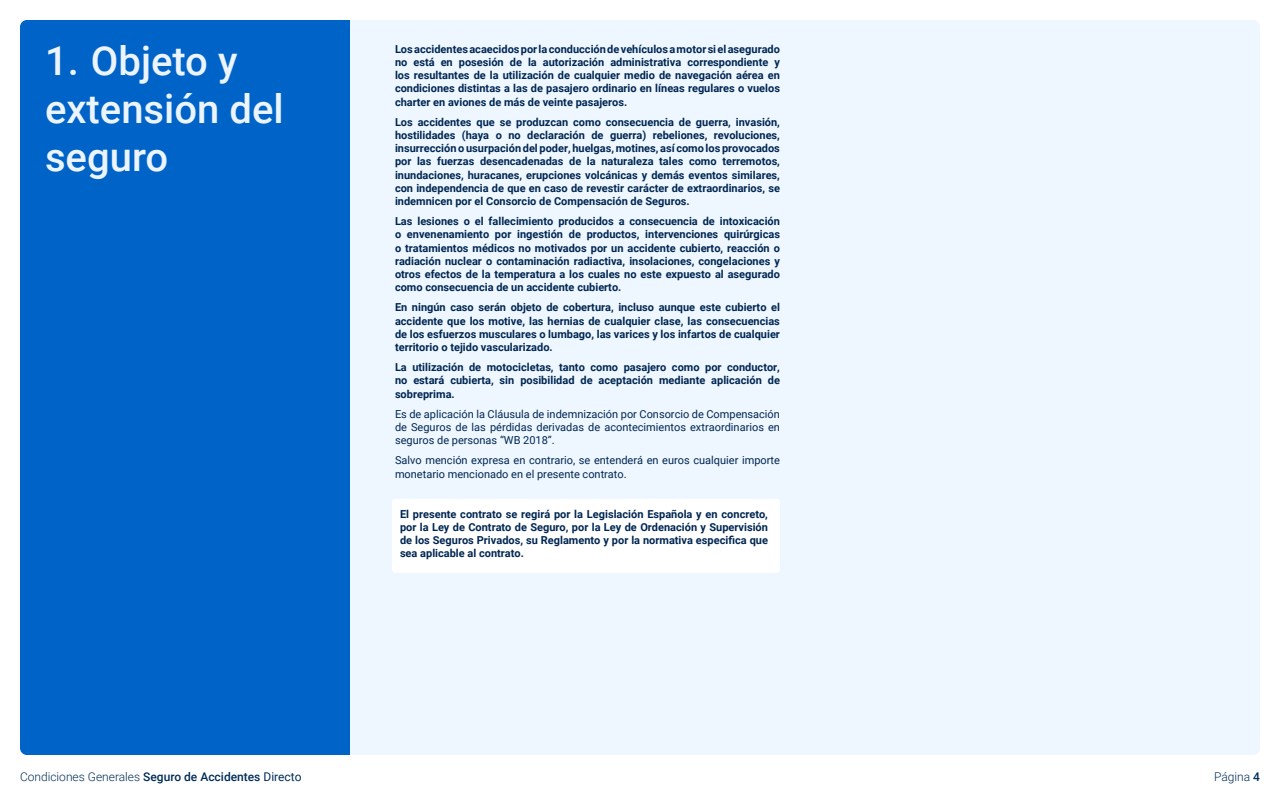
<style>
.page{position:relative;width:1280px;height:800px;background:#fff}
.page>*{position:absolute;margin:0;border:0;box-sizing:border-box;transform-origin:0 0}
.t1{font:500 40px/48px "Roboto";color:#ebf4ff}
.t2{font:300 12px "Roboto";color:#002c57}
.t3{font:700 11px/13.2px "Roboto";color:#002652;text-align:justify}
.t4{font:11px/13.2px "Roboto";color:#002652;text-align:justify}
.s1{font-weight:500}
.s2{font-weight:400}
</style>
<div class="page">
<div style="left:20px;top:20px;width:1240px;height:735px;background:#eef7ff;border-radius:7px"></div>
<div style="left:20px;top:20px;width:330px;height:735px;background:#0063c7"></div>
<div style="left:392px;top:499px;width:388px;height:74px;background:#fff;border-radius:3px"></div>
<h1 class="t1" style="left:45px;top:35px;width:240px">1. Objeto y extensión del seguro</h1>
<p class="t3" style="left:395px;top:42px;width:387px">Los accidentes acaecidos por la conducción de vehículos a motor si el asegurado no está en posesión de la autorización administrativa correspondiente y los resultantes de la utilización de cualquier medio de navegación aérea en condiciones distintas a las de pasajero ordinario en líneas regulares o vuelos charter en aviones de más de veinte pasajeros.</p>
<p class="t3" style="left:395px;top:115px;width:387px">Los accidentes que se produzcan como consecuencia de guerra, invasión, hostilidades (haya o no declaración de guerra) rebeliones, revoluciones, insurrección o usurpación del poder, huelgas, motines, así como los provocados por las fuerzas desencadenadas de la naturaleza tales como terremotos, inundaciones, huracanes, erupciones volcánicas y demás eventos similares, con independencia de que en caso de revestir carácter de extraordinarios, se indemnicen por el Consorcio de Compensación de Seguros.</p>
<p class="t3" style="left:395px;top:214px;width:387px">Las lesiones o el fallecimiento producidos a consecuencia de intoxicación o envenenamiento por ingestión de productos, intervenciones quirúrgicas o tratamientos médicos no motivados por un accidente cubierto, reacción o radiación nuclear o contaminación radiactiva, insolaciones, congelaciones y otros efectos de la temperatura a los cuales no este expuesto al asegurado como consecuencia de un accidente cubierto.</p>
<p class="t3" style="left:395px;top:300px;width:387px">En ningún caso serán objeto de cobertura, incluso aunque este cubierto el accidente que los motive, las hernias de cualquier clase, las consecuencias de los esfuerzos musculares o lumbago, las varices y los infartos de cualquier territorio o tejido vascularizado.</p>
<p class="t3" style="left:395px;top:360px;width:386px">La utilización de motocicletas, tanto como pasajero como por conductor, no estará cubierta, sin posibilidad de aceptación mediante aplicación de sobreprima.</p>
<p class="t4" style="left:395px;top:407px;width:387px">Es de aplicación la Cláusula de indemnización por Consorcio de Compensación de Seguros de las pérdidas derivadas de acontecimientos extraordinarios en seguros de personas “WB 2018”.</p>
<p class="t4" style="left:395px;top:453px;width:386px">Salvo mención expresa en contrario, se entenderá en euros cualquier importe monetario mencionado en el presente contrato.</p>
<p class="t3" style="left:400px;top:507px;width:370px">El presente contrato se regirá por la Legislación Española y en concreto, por la Ley de Contrato de Seguro, por la Ley de Ordenación y Supervisión de los Seguros Privados, su Reglamento y por la normativa especifica que sea aplicable al contrato.</p>
<p class="t2" style="left:20px;top:768px;width:283px">Condiciones Generales <span class="s1">Seguro de Accidentes</span> <span class="s2">Directo</span></p>
<p class="t2" style="left:1214px;top:768px;width:47px">Página <span class="s1">4</span></p>
</div>
